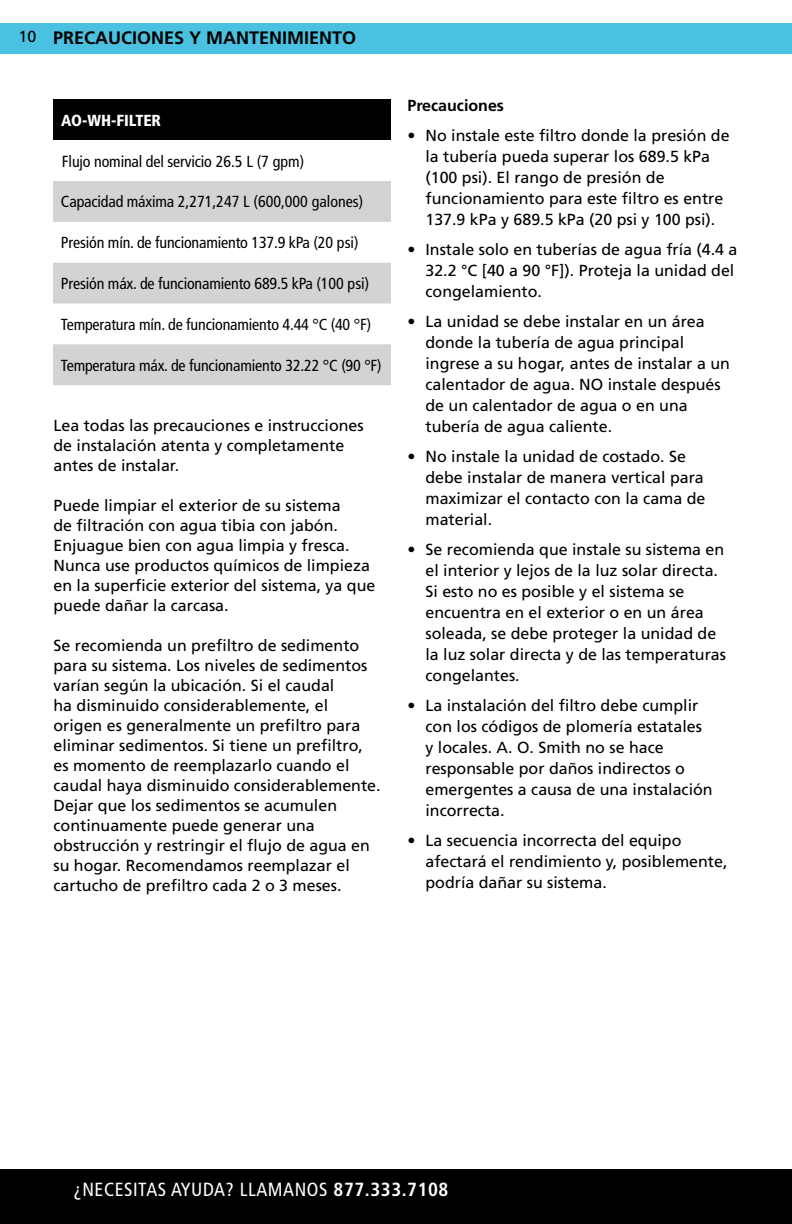
<style>
.page{position:relative;width:792px;height:1224px;background:#fff}
.page>*{position:absolute;margin:0;border:0;box-sizing:border-box;transform-origin:0 0}
.t1{font:condensed 19px "Frutiger";letter-spacing:.03em;color:#fff}
.t2{font:700 18px "Frutiger";color:#000}
.t3{font:16px/21px "Frutiger";color:#000}
.t4{font:condensed 16px "Frutiger";letter-spacing:-.01em;color:#000}
.t5{font:700 16px "Frutiger";color:#000}
.t6{font:900 condensed 16px "Frutiger";color:#fff}
.s1{font-weight:400;font-size:16px}
.s2{font-weight:700}
</style>
<div class="page">
<div style="left:0;top:23px;width:792px;height:30px;background:#4ac1e0"></div>
<div style="left:53px;top:99px;width:338px;height:41px;background:#000"></div>
<svg style="left:53px;top:181px;width:338px;height:204px;fill:#d1d3d4"></svg>
<div style="left:0;top:1170px;width:792px;height:54px;background:#000"></div>
<p class="t2" style="left:18px;top:27px;width:339px"><span class="s1">10</span> PRECAUCIONES Y MANTENIMIENTO</p>
<p class="t6" style="left:61px;top:111px;width:102px">AO-WH-FILTER</p>
<p class="t4" style="left:62px;top:152px;width:244px">Flujo nominal del servicio 26.5 L (7 gpm)</p>
<p class="t4" style="left:61px;top:193px;width:304px">Capacidad máxima 2,271,247 L (600,000 galones)</p>
<p class="t4" style="left:61px;top:233px;width:299px">Presión mín. de funcionamiento 137.9 kPa (20 psi)</p>
<p class="t4" style="left:61px;top:274px;width:310px">Presión máx. de funcionamiento 689.5 kPa (100 psi)</p>
<p class="t4" style="left:61px;top:315px;width:312px">Temperatura mín. de funcionamiento 4.44 °C (40 °F)</p>
<p class="t4" style="left:61px;top:356px;width:322px">Temperatura máx. de funcionamiento 32.22 °C (90 °F)</p>
<p class="t3" style="left:53px;top:416px;width:312px;line-height:20px">Lea todas las precauciones e instrucciones de instalación atenta y completamente antes de instalar.</p>
<p class="t3" style="left:53px;top:496px;width:323px;line-height:20px">Puede limpiar el exterior de su sistema<br>de filtración con agua tibia con jabón.<br>Enjuague bien con agua limpia y fresca.<br>Nunca use productos químicos de limpieza en la superficie exterior del sistema, ya que puede dañar la carcasa.</p>
<p class="t3" style="left:53px;top:636px;width:329px;line-height:20px">Se recomienda un prefiltro de sedimento para su sistema. Los niveles de sedimentos varían según la ubicación. Si el caudal<br>ha disminuido considerablemente, el origen es generalmente un prefiltro para eliminar sedimentos. Si tiene un prefiltro, es momento de reemplazarlo cuando el caudal haya disminuido considerablemente.<br>Dejar que los sedimentos se acumulen continuamente puede generar una obstrucción y restringir el flujo de agua en su hogar. Recomendamos reemplazar el cartucho de prefiltro cada 2 o 3 meses.</p>
<p class="t5" style="left:407px;top:96px;width:98px">Precauciones</p>
<p class="t3" style="left:425px;top:125px;width:306px;text-indent:-18px">• No instale este filtro donde la presión de la tubería pueda superar los 689.5 kPa (100 psi). El rango de presión de funcionamiento para este filtro es entre 137.9 kPa y 689.5 kPa (20 psi y 100 psi).</p>
<p class="t3" style="left:425px;top:239px;width:313px;text-indent:-18px">• Instale solo en tuberías de agua fría (4.4 a<br>32.2 °C [40 a 90 °F]). Proteja la unidad del congelamiento.</p>
<p class="t3" style="left:425px;top:311px;width:306px;text-indent:-18px">• La unidad se debe instalar en un área donde la tubería de agua principal ingrese a su hogar, antes de instalar a un calentador de agua. NO instale después de un calentador de agua o en una tubería de agua caliente.</p>
<p class="t3" style="left:425px;top:446px;width:282px;text-indent:-18px">• No instale la unidad de costado. Se debe instalar de manera vertical para maximizar el contacto con la cama de material.</p>
<p class="t3" style="left:425px;top:539px;width:302px;text-indent:-18px">• Se recomienda que instale su sistema en el interior y lejos de la luz solar directa.<br>Si esto no es posible y el sistema se encuentra en el exterior o en un área soleada, se debe proteger la unidad de la luz solar directa y de las temperaturas congelantes.</p>
<p class="t3" style="left:425px;top:695px;width:289px;text-indent:-18px">• La instalación del filtro debe cumplir con los códigos de plomería estatales y locales. A. O. Smith no se hace responsable por daños indirectos o emergentes a causa de una instalación incorrecta.</p>
<p class="t3" style="left:425px;top:830px;width:304px;text-indent:-18px">• La secuencia incorrecta del equipo afectará el rendimiento y, posiblemente, podría dañar su sistema.</p>
<p class="t1" style="left:73px;top:1179px;width:377px">¿NECESITAS AYUDA? LLAMANOS <span class="s2">877.333.7108</span></p>
</div>
